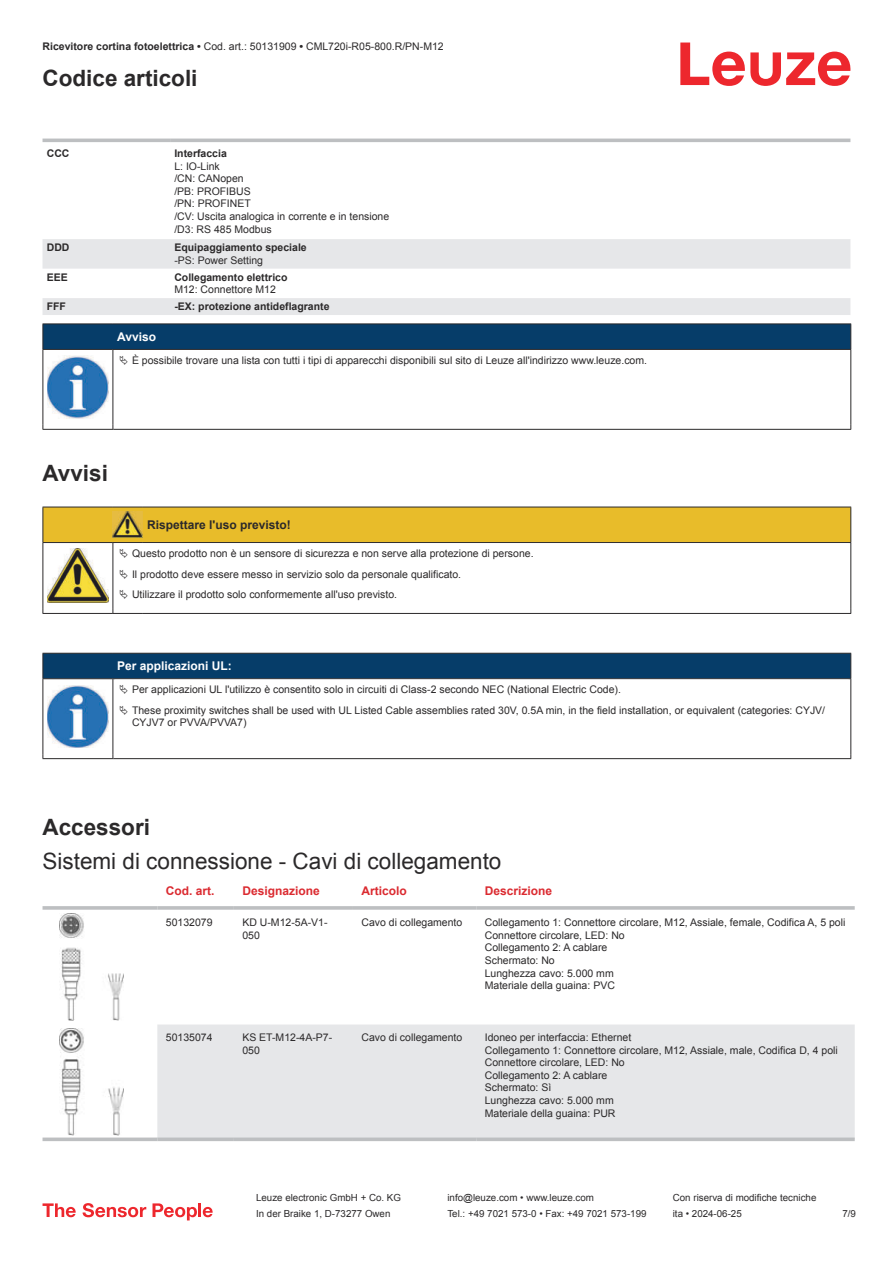
<style>
.page{position:relative;width:893px;height:1263px;background:#fff}
.page>*{position:absolute;margin:0;border:0;box-sizing:border-box;transform-origin:0 0}
.t1{font:22.5px "Arial";color:#2b292a}
.t2{font:700 22.5px "Arial";color:#2b292a}
.t3{font:700 12px "Arial";color:#db2a30}
.t4{font:700 12px "Arial";color:#fff}
.t5{font:700 12px "Arial";color:#2b292a}
.t6{font:10.5px/12.6px "Arial";color:#2b292a}
.t7{font:700 10.5px "Arial";color:#2b292a}
.t8{font:9.75px "Arial";color:#2b292a}
.s1{font-weight:700}
</style>
<div class="page">
<svg style="left:680px;top:43px;width:170px;height:43px"></svg>
<svg style="left:43px;top:138px;width:807px;height:1px"></svg>
<svg style="left:43px;top:239px;width:807px;height:76px;fill:#e6e7e9"></svg>
<hr style="left:43px;top:139px;width:127px;height:3px;background:#bdbfc1">
<hr style="left:170px;top:139px;width:680px;height:3px;background:#bdbfc1">
<div style="left:157px;top:1024px;width:698px;height:113px;background:#e6e7e9"></div>
<svg style="left:43px;top:906px;width:114px;height:4px"></svg>
<hr style="left:157px;top:906px;width:77px;height:4px;background:#c5c7c9">
<svg style="left:234px;top:906px;width:119px;height:4px"></svg>
<svg style="left:353px;top:906px;width:123px;height:4px"></svg>
<hr style="left:476px;top:906px;width:379px;height:4px;background:#c5c7c9">
<svg style="left:43px;top:1137px;width:114px;height:4px"></svg>
<svg style="left:157px;top:1137px;width:77px;height:4px"></svg>
<svg style="left:234px;top:1137px;width:119px;height:4px"></svg>
<svg style="left:353px;top:1137px;width:123px;height:4px"></svg>
<svg style="left:476px;top:1137px;width:379px;height:4px;background:#c2c4c6"></svg>
<img style="left:59px;top:914px;width:65px;height:106px">
<img style="left:59px;top:1029px;width:65px;height:106px">
<svg style="left:43px;top:1203px;width:33px;height:14px"></svg>
<svg style="left:83px;top:1203px;width:63px;height:14px"></svg>
<svg style="left:153px;top:1203px;width:44px;height:17px"></svg>
<hr style="left:198px;top:1203px;width:3px;height:14px;background:#ed272d">
<svg style="left:203px;top:1207px;width:10px;height:10px"></svg>
<svg style="left:44px;top:350px;width:806px;height:79px"></svg>
<hr style="left:43px;top:323px;width:70px;height:1px;background:#2b292a">
<hr style="left:43px;top:349px;width:70px;height:1px;background:#2b292a">
<hr style="left:113px;top:323px;width:738px;height:1px;background:#2b292a">
<div style="left:43px;top:324px;width:808px;height:25px;background:#063d69"></div>
<hr style="left:113px;top:349px;width:738px;height:1px;background:#2b292a">
<hr style="left:43px;top:350px;width:1px;height:75px;background:#2b292a">
<hr style="left:113px;top:350px;width:1px;height:75px;background:#2b292a">
<hr style="left:850px;top:350px;width:1px;height:75px;background:#2b292a">
<hr style="left:43px;top:429px;width:70px;height:1px;background:#2b292a">
<hr style="left:113px;top:429px;width:738px;height:1px;background:#2b292a">
<img style="left:47px;top:356px;width:61px;height:63px">
<div style="left:115px;top:350px;width:734px;height:21px;background:#fff"></div>
<hr style="left:43px;top:613px;width:70px;height:1px;background:#2b292a">
<hr style="left:113px;top:613px;width:30px;height:1px;background:#2b292a">
<hr style="left:143px;top:613px;width:708px;height:1px;background:#2b292a">
<hr style="left:43px;top:679px;width:1px;height:75px;background:#2b292a">
<hr style="left:113px;top:679px;width:1px;height:75px;background:#2b292a">
<hr style="left:850px;top:679px;width:1px;height:75px;background:#2b292a">
<hr style="left:43px;top:758px;width:70px;height:1px;background:#2b292a">
<hr style="left:113px;top:758px;width:738px;height:1px;background:#2b292a">
<img style="left:47px;top:733px;width:58px;height:15px">
<svg style="left:43px;top:507px;width:808px;height:106px"></svg>
<svg style="left:43px;top:653px;width:808px;height:80px"></svg>
<p class="t6" style="left:43px;top:41px;width:403px"><span class="s1">Ricevitore cortina fotoelettrica •</span> Cod. art.: 50131909 <span class="s1">•</span> CML720i-R05-800.R/PN-M12</p>
<h1 class="t2" style="left:43px;top:70px;width:157px">Codice articoli</h1>
<p class="t7" style="left:47px;top:149px;width:24px">CCC</p>
<p class="t7" style="left:174px;top:149px;width:54px">Interfaccia</p>
<p class="t6" style="left:174px;top:161px;width:216px">L: IO-Link<br>/CN: CANopen<br>/PB: PROFIBUS<br>/PN: PROFINET<br>/CV: Uscita analogica in corrente e in tensione /D3: RS 485 Modbus</p>
<p class="t7" style="left:47px;top:244px;width:24px">DDD</p>
<p class="t7" style="left:174px;top:244px;width:134px">Equipaggiamento speciale</p>
<p class="t6" style="left:174px;top:255px;width:90px">-PS: Power Setting</p>
<p class="t7" style="left:47px;top:273px;width:23px">EEE</p>
<p class="t7" style="left:174px;top:273px;width:115px">Collegamento elettrico</p>
<p class="t6" style="left:174px;top:284px;width:103px">M12: Connettore M12</p>
<p class="t7" style="left:47px;top:303px;width:21px">FFF</p>
<p class="t7" style="left:174px;top:303px;width:157px">-EX: protezione antideflagrante</p>
<p class="t4" style="left:117px;top:332px;width:40px">Avviso</p>
<p class="t6" style="left:132px;top:355px;width:517px">È possibile trovare una lista con tutti i tipi di apparecchi disponibili sul sito di Leuze all'indirizzo www.leuze.com.</p>
<h1 class="t2" style="left:43px;top:464px;width:67px">Avvisi</h1>
<p class="t5" style="left:147px;top:520px;width:145px">Rispettare l'uso previsto!</p>
<p class="t6" style="left:132px;top:544px;width:403px;line-height:20.2px">Questo prodotto non è un sensore di sicurezza e non serve alla protezione di persone.<br>Il prodotto deve essere messo in servizio solo da personale qualificato.<br>Utilizzare il prodotto solo conformemente all'uso previsto.</p>
<p class="t4" style="left:117px;top:661px;width:116px">Per applicazioni UL:</p>
<p class="t6" style="left:132px;top:681px;width:695px;line-height:20.2px">Per applicazioni UL l'utilizzo è consentito solo in circuiti di Class-2 secondo NEC (National Electric Code).<br>These proximity switches shall be used with UL Listed Cable assemblies rated 30V, 0.5A min, in the field installation, or equivalent (categories: CYJV/</p>
<p class="t6" style="left:132px;top:717px;width:116px">CYJV7 or PVVA/PVVA7)</p>
<h1 class="t2" style="left:43px;top:819px;width:109px">Accessori</h1>
<h1 class="t1" style="left:43px;top:853px;width:460px">Sistemi di connessione - Cavi di collegamento</h1>
<p class="t3" style="left:166px;top:886px;width:50px">Cod. art.</p>
<p class="t3" style="left:242px;top:886px;width:79px">Designazione</p>
<p class="t3" style="left:361px;top:886px;width:47px">Articolo</p>
<p class="t3" style="left:485px;top:886px;width:69px">Descrizione</p>
<p class="t6" style="left:166px;top:917px;width:48px">50132079</p>
<p class="t6" style="left:242px;top:917px;width:87px">KD U-M12-5A-V1-<br>050</p>
<p class="t6" style="left:361px;top:917px;width:102px">Cavo di collegamento</p>
<p class="t6" style="left:485px;top:917px;width:362px">Collegamento 1: Connettore circolare, M12, Assiale, female, Codifica A, 5 poli Connettore circolare, LED: No<br>Collegamento 2: A cablare<br>Schermato: No<br>Lunghezza cavo: 5.000 mm<br>Materiale della guaina: PVC</p>
<p class="t6" style="left:166px;top:1032px;width:48px">50135074</p>
<p class="t6" style="left:242px;top:1032px;width:91px">KS ET-M12-4A-P7-<br>050</p>
<p class="t6" style="left:361px;top:1032px;width:102px">Cavo di collegamento</p>
<p class="t6" style="left:485px;top:1032px;width:355px">Idoneo per interfaccia: Ethernet<br>Collegamento 1: Connettore circolare, M12, Assiale, male, Codifica D, 4 poli Connettore circolare, LED: No<br>Collegamento 2: A cablare<br>Schermato: Sì<br>Lunghezza cavo: 5.000 mm<br>Materiale della guaina: PUR</p>
<p class="t8" style="left:256px;top:1194px;width:146px">Leuze electronic GmbH + Co. KG</p>
<p class="t8" style="left:447px;top:1194px;width:148px">info@leuze.com • www.leuze.com</p>
<p class="t8" style="left:673px;top:1194px;width:145px">Con riserva di modifiche tecniche</p>
<p class="t8" style="left:256px;top:1210px;width:136px">In der Braike 1, D-73277 Owen</p>
<p class="t8" style="left:447px;top:1210px;width:201px">Tel.: +49 7021 573-0 • Fax: +49 7021 573-199</p>
<p class="t8" style="left:673px;top:1210px;width:70px">ita • 2024-06-25</p>
<p class="t8" style="left:842px;top:1210px;width:15px">7 /9</p>
</div>
